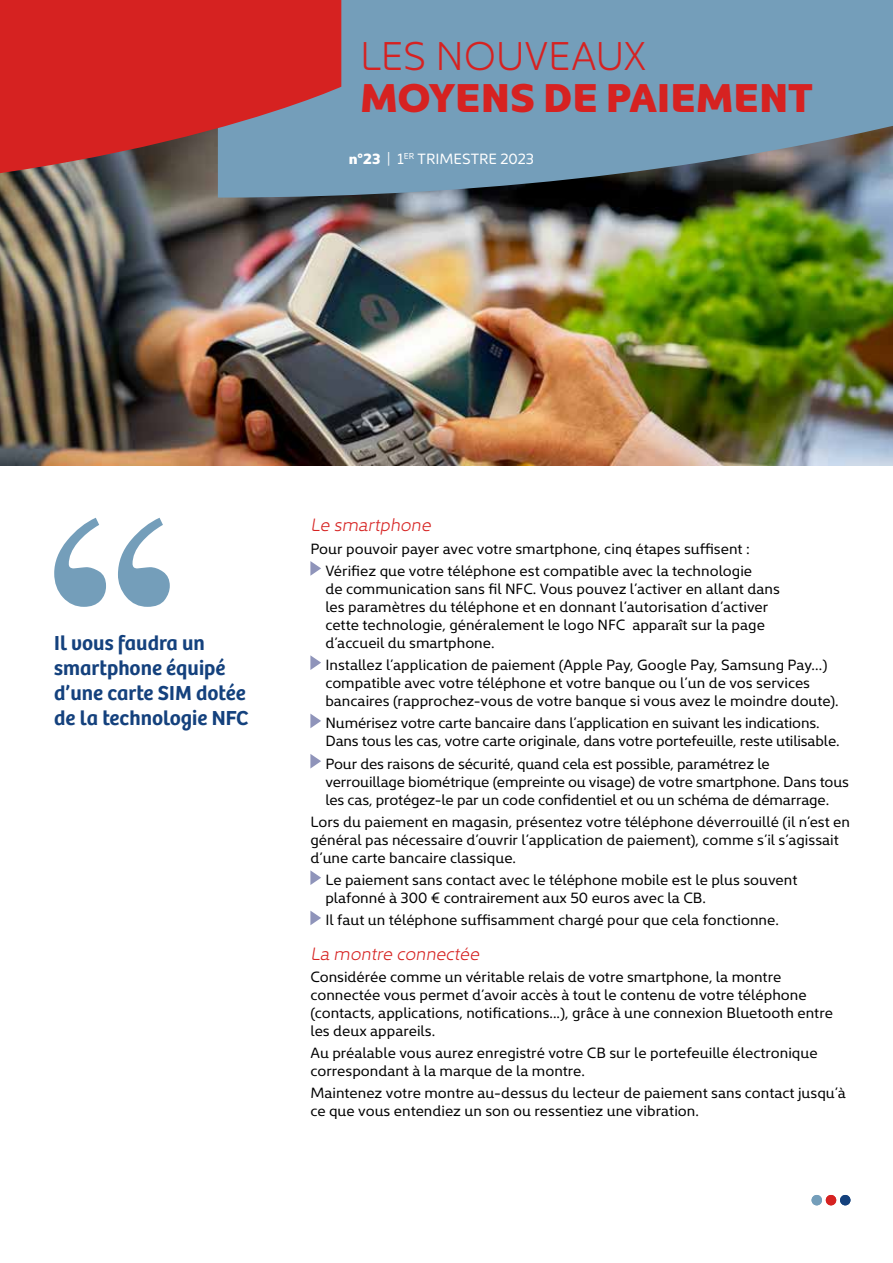
<style>
.page{position:relative;width:893px;height:1263px;background:#fff}
.page>*{position:absolute;margin:0;border:0;box-sizing:border-box;transform-origin:0 0}
.texte{font:900 40.5px/42px "Kyrial Display Pro";color:#d62221}
.texte-2{font:600 21px/25.2px "Bree";color:#14417d}
.Ss_titre_2{font:italic 300 18px "Kyrial Display Pro";color:#d62221}
.texte-3{font:15px/18px "Kyrial Display Pro";color:#000}
.t1{font:15px "Kyrial Display Pro";color:#fff}
.s1{font-weight:300}
.s2{font-weight:900}
</style>
<div class="page">
<img style="left:0;top:197px;width:893px;height:268px">
<svg style="left:310px;top:561px;width:11px;height:15px"></svg>
<svg style="left:310px;top:655px;width:11px;height:15px"></svg>
<svg style="left:310px;top:713px;width:11px;height:15px"></svg>
<svg style="left:310px;top:754px;width:11px;height:14px"></svg>
<svg style="left:310px;top:870px;width:11px;height:15px"></svg>
<svg style="left:310px;top:911px;width:11px;height:14px"></svg>
<svg style="left:218px;top:0;width:675px;height:198px;background:#6c90a8"></svg>
<svg style="left:0;top:0;width:341px;height:197px;background:#b53e41"></svg>
<div style="left:840px;top:1195px;width:10px;height:10px;background:#14417d;border-radius:50%"></div>
<div style="left:826px;top:1195px;width:10px;height:10px;background:#d62221;border-radius:50%"></div>
<div style="left:811px;top:1195px;width:11px;height:10px;background:#749eba;border-radius:50%"></div>
<svg style="left:54px;top:518px;width:116px;height:89px"></svg>
<p class="texte" style="left:360px;top:31px;width:454px"><span class="s1">LES NOUVEAUX<br></span>MOYENS DE PAIEMENT</p>
<p class="t1" style="left:349px;top:149px;width:187px"><span class="s2">n°23</span> | 1<sup>ER</sup> TRIMESTRE 2023</p>
<p class="texte-2" style="left:54px;top:628px;width:196px">Il vous faudra un smartphone équipé d’une carte SIM dotée de la technologie NFC</p>
<p class="Ss_titre_2" style="left:310px;top:511px;width:122px">Le smartphone</p>
<p class="texte-3" style="left:310px;top:538px;width:441px">Pour pouvoir payer avec votre smartphone, cinq étapes suffisent :</p>
<p class="texte-3" style="left:325px;top:561px;width:456px">Vérifiez que votre téléphone est compatible avec la technologie<br>de communication sans fil NFC. Vous pouvez l’activer en allant dans les paramètres du téléphone et en donnant l’autorisation d’activer cette technologie, généralement le logo NFC apparaît sur la page d’accueil du smartphone.</p>
<p class="texte-3" style="left:325px;top:655px;width:515px">Installez l’application de paiement (Apple Pay, Google Pay, Samsung Pay…) compatible avec votre téléphone et votre banque ou l’un de vos services bancaires (rapprochez-vous de votre banque si vous avez le moindre doute).</p>
<p class="texte-3" style="left:325px;top:713px;width:516px">Numérisez votre carte bancaire dans l’application en suivant les indications.<br>Dans tous les cas, votre carte originale, dans votre portefeuille, reste utilisable.</p>
<p class="texte-3" style="left:325px;top:753px;width:525px">Pour des raisons de sécurité, quand cela est possible, paramétrez le verrouillage biométrique (empreinte ou visage) de votre smartphone. Dans tous les cas, protégez-le par un code confidentiel et ou un schéma de démarrage.</p>
<p class="texte-3" style="left:310px;top:812px;width:541px">Lors du paiement en magasin, présentez votre téléphone déverrouillé (il n’est en général pas nécessaire d’ouvrir l’application de paiement), comme s’il s’agissait d’une carte bancaire classique.</p>
<p class="texte-3" style="left:325px;top:870px;width:474px">Le paiement sans contact avec le téléphone mobile est le plus souvent plafonné à 300 € contrairement aux 50 euros avec la CB.</p>
<p class="texte-3" style="left:325px;top:910px;width:455px">Il faut un téléphone suffisamment chargé pour que cela fonctionne.</p>
<p class="Ss_titre_2" style="left:310px;top:940px;width:170px">La montre connectée</p>
<p class="texte-3" style="left:310px;top:967px;width:524px">Considérée comme un véritable relais de votre smartphone, la montre connectée vous permet d’avoir accès à tout le contenu de votre téléphone (contacts, applications, notifications...), grâce à une connexion Bluetooth entre les deux appareils.</p>
<p class="texte-3" style="left:310px;top:1043px;width:509px">Au préalable vous aurez enregistré votre CB sur le portefeuille électronique correspondant à la marque de la montre.</p>
<p class="texte-3" style="left:310px;top:1083px;width:537px">Maintenez votre montre au-dessus du lecteur de paiement sans contact jusqu’à ce que vous entendiez un son ou ressentiez une vibration.</p>
</div>
